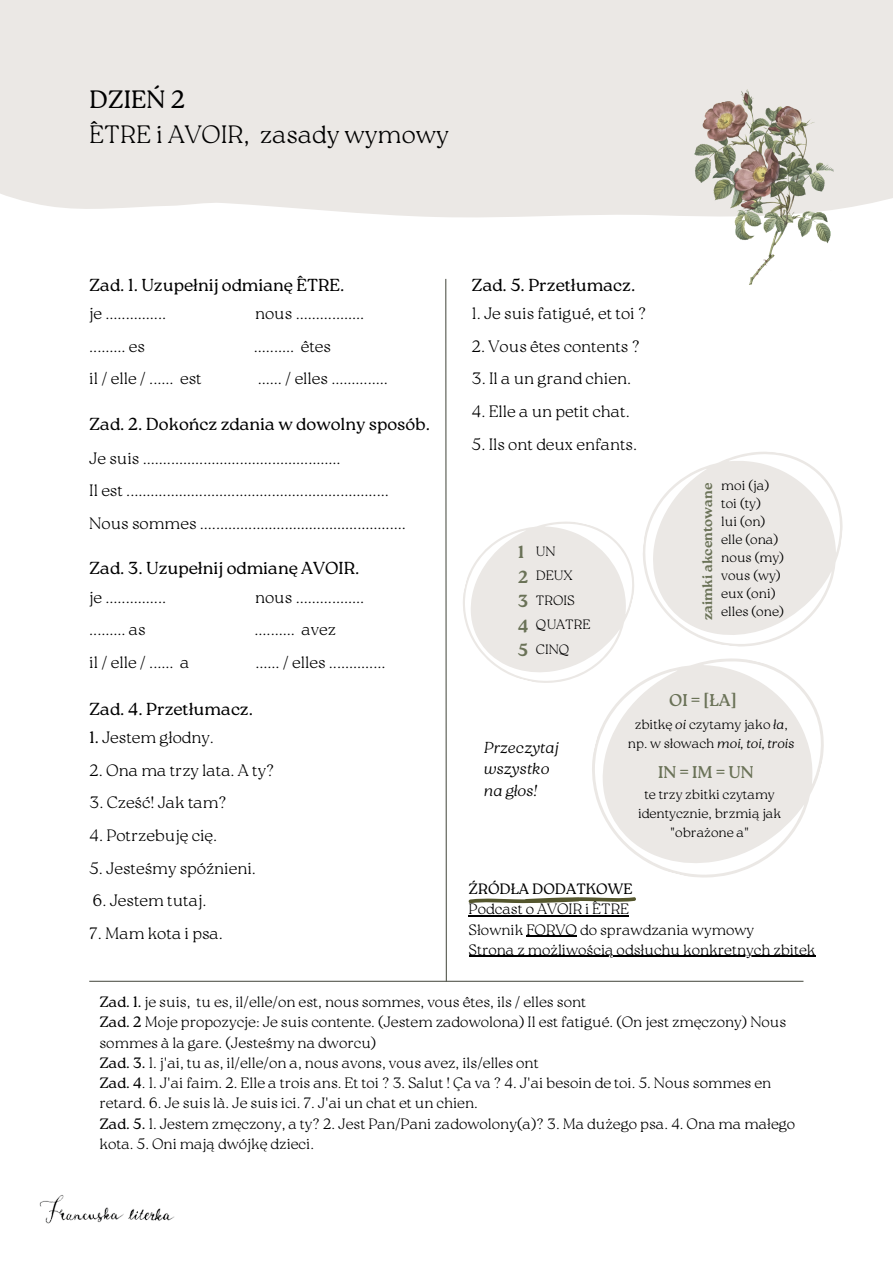
<style>
.page{position:relative;width:893px;height:1264px;background:#fff}
.page>*{position:absolute;margin:0;border:0;box-sizing:border-box;transform-origin:0 0}
.t1{font:100 25.05px "Roca Two";color:#000}
.t2{font:300 25.05px "Roca Two";color:#000}
.t3{font:700 17.55px/24.5px "Roca Two";color:#6a7257}
.t4{font:300 17.4px "Roca Two";color:#000}
.t5{font:16.95px "Roca Two";color:#6a7257}
.t6{font:100 16.5px/32.5px "Roca Two";color:#000}
.t7{font:italic 100 15.9px/21.3px "Roca Two";color:#000}
.t8{font:100 15px/20.2px "Roca Two";color:#000}
.t9{font:300 15px "Roca Two";color:#000}
.t10{font:700 13.95px "Roca Two";color:#6a7257}
.t11{font:100 13.5px/18px "Roca Two";color:#000}
.s1{font-weight:300}
.s2{font-style:italic}
</style>
<div class="page">
<div style="left:0;top:0;width:892px;height:218px;background:#ebe8e5"></div>
<img style="left:694px;top:89px;width:139px;height:196px">
<hr style="left:89px;top:980px;width:714px;height:1px;background:#56594f">
<img style="left:39px;top:1195px;width:136px;height:29px">
<svg style="left:647px;top:452px;width:196px;height:176px;fill:#ebe8e5"></svg>
<hr style="left:468px;top:955px;width:347px;height:2px;background:#000">
<svg style="left:647px;top:628px;width:177px;height:250px;fill:#ebe8e5"></svg>
<svg style="left:444px;top:278px;width:203px;height:704px"></svg>
<h1 class="t2" style="left:89px;top:85px;width:97px">DZIEŃ 2</h1>
<h1 class="t1" style="left:89px;top:120px;width:361px">ÊTRE i AVOIR, zasady wymowy</h1>
<p class="t4" style="left:89px;top:275px;width:256px">Zad. 1. Uzupełnij odmianę ÊTRE.</p>
<p class="t6" style="left:89px;top:297px;width:78px">je ...............</p>
<p class="t6" style="left:255px;top:297px;width:111px">nous .................</p>
<p class="t6" style="left:89px;top:330px;width:57px">......... es</p>
<p class="t6" style="left:254px;top:330px;width:79px">.......... êtes</p>
<p class="t6" style="left:89px;top:362px;width:114px">il / elle / ...... est</p>
<p class="t6" style="left:258px;top:362px;width:132px">...... / elles ..............</p>
<p class="t4" style="left:89px;top:414px;width:342px">Zad. 2. Dokończ zdania w dowolny sposób.</p>
<p class="t6" style="left:89px;top:442px;width:318px">Je suis .................................................<br>Il est .................................................................<br>Nous sommes ...................................................</p>
<p class="t4" style="left:89px;top:558px;width:271px">Zad. 3. Uzupełnij odmianę AVOIR.</p>
<p class="t6" style="left:89px;top:580px;width:78px">je ...............</p>
<p class="t6" style="left:255px;top:580px;width:111px">nous .................</p>
<p class="t6" style="left:89px;top:613px;width:58px">......... as</p>
<p class="t6" style="left:254px;top:613px;width:83px">.......... avez</p>
<p class="t6" style="left:89px;top:645px;width:102px">il / elle / ...... a</p>
<p class="t6" style="left:255px;top:645px;width:132px">...... / elles ..............</p>
<p class="t4" style="left:89px;top:699px;width:165px">Zad. 4. Przetłumacz.</p>
<p class="t6" style="left:89px;top:721px;width:126px"><span class="s1">1.</span> Jestem głodny.</p>
<p class="t6" style="left:89px;top:753px;width:186px">2. Ona ma trzy lata. A ty?</p>
<p class="t6" style="left:89px;top:786px;width:139px">3. Cześć! Jak tam?</p>
<p class="t6" style="left:89px;top:819px;width:129px">4. Potrzebuję cię.</p>
<p class="t6" style="left:89px;top:851px;width:168px">5. Jesteśmy spóźnieni.</p>
<p class="t6" style="left:93px;top:884px;width:115px">6. Jestem tutaj.</p>
<p class="t6" style="left:89px;top:916px;width:135px">7. Mam kota i psa.</p>
<p class="t4" style="left:471px;top:275px;width:165px">Zad. 5. Przetłumacz.</p>
<p class="t6" style="left:471px;top:297px;width:176px">1. Je suis fatigué, et toi ?</p>
<p class="t6" style="left:471px;top:330px;width:170px">2. Vous êtes contents ?</p>
<p class="t6" style="left:471px;top:362px;width:161px">3. Il a un grand chien.</p>
<p class="t6" style="left:471px;top:395px;width:160px">4. Elle a un petit chat.</p>
<p class="t6" style="left:471px;top:427px;width:167px">5. Ils ont deux enfants.</p>
<p class="t3" style="left:517px;top:540px;width:12px">1<br>2<br>3<br>4<br>5</p>
<p class="t11" style="left:536px;top:539px;width:56px;line-height:24.5px">UN<br>DEUX<br>TROIS<br>QUATRE<br>CINQ</p>
<p class="t10" style="left:699px;top:620px;width:139px;rotate:-90deg">zaimki akcentowane</p>
<p class="t11" style="left:721px;top:476px;width:65px">moi (ja) toi (ty)<br>lui (on) elle (ona) nous (my) vous (wy) eux (oni) elles (one)</p>
<p class="t7" style="left:484px;top:736px;width:77px">Przeczytaj wszystko na głos!</p>
<p class="t5" style="left:669px;top:690px;width:69px">OI = [ŁA]</p>
<p class="t11" style="left:628px;top:714px;width:168px;line-height:19px;text-align:center">zbitkę <span class="s2">oi</span> czytamy jako <span class="s2">ła</span>, np. w słowach <span class="s2">moi, toi, trois</span></p>
<p class="t5" style="left:658px;top:762px;width:97px">IN=IM=UN</p>
<p class="t11" style="left:638px;top:785px;width:145px;line-height:19px;text-align:center">te trzy zbitki czytamy identycznie, brzmią jak "obrażone a"</p>
<p class="t9" style="left:468px;top:880px;width:165px">ŹRÓDŁA DODATKOWE</p>
<p class="t8" style="left:468px;top:899px;width:348px">Podcast o AVOIR i ÊTRE<br>Słownik FORVO do sprawdzania wymowy<br>Strona z możliwością odsłuchu konkretnych zbitek</p>
<p class="t8" style="left:99px;top:991px;width:697px"><span class="s1">Zad. 1.</span> je suis, tu es, il/elle/on est, nous sommes, vous êtes, ils / elles sont<br><span class="s1">Zad. 2</span> Moje propozycje: Je suis contente. (Jestem zadowolona) Il est fatigué. (On jest zmęczony) Nous sommes à la gare. (Jesteśmy na dworcu)<br><span class="s1">Zad. 3.</span> 1. j'ai, tu as, il/elle/on a, nous avons, vous avez, ils/elles ont<br><span class="s1">Zad. 4</span>. 1. J'ai faim. 2. Elle a trois ans. Et toi ? 3. Salut ! Ça va ? 4. J'ai besoin de toi. 5. Nous sommes en retard. 6. Je suis là. Je suis ici. 7. J'ai un chat et un chien.<br><span class="s1">Zad. 5.</span> 1. Jestem zmęczony, a ty? 2. Jest Pan/Pani zadowolony(a)? 3. Ma dużego psa. 4. Ona ma małego kota. 5. Oni mają dwójkę dzieci.</p>
</div>
